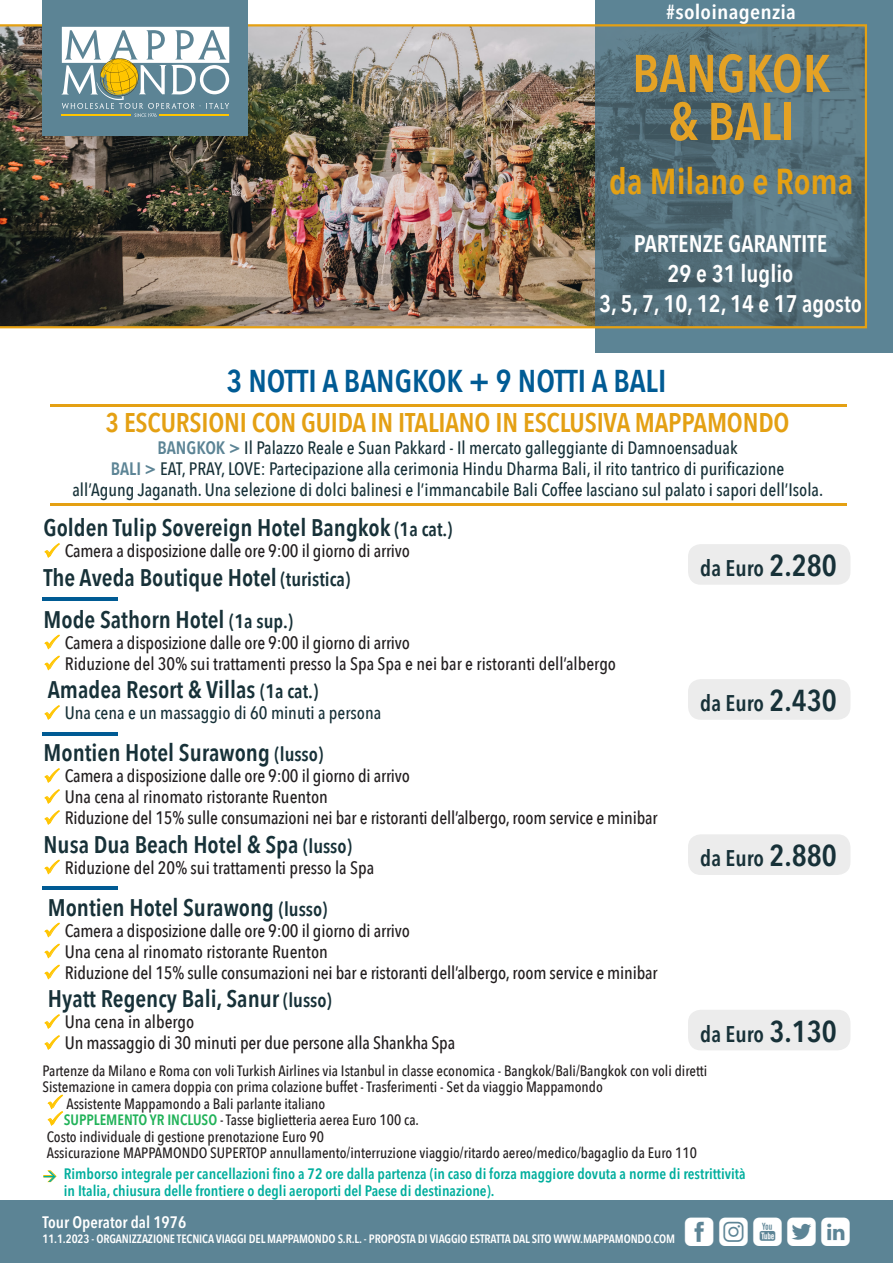
<style>
.page{position:relative;width:893px;height:1263px;background:#fff}
.page>*{position:absolute;margin:0;border:0;box-sizing:border-box;transform-origin:0 0}
.t1{font:600 52.5px "Avenir Next Condensed";color:#e4a225}
.t2{font:600 36px "Avenir Next Condensed";color:#e4a013}
.t3{font:36px "Mappamondoutil";letter-spacing:.125em;color:#fff}
.t4{font:600 31.5px "Avenir Next Condensed";color:#005b94}
.t5{font:600 27px "Avenir Next Condensed";letter-spacing:-.005em;color:#e4a013}
.t6{font:600 24px/42px "Avenir Next Condensed";color:#173138}
.t7{font:600 24px "Avenir Next Condensed";color:#fff}
.t8{font:600 condensed 22.5px "Avenir Next LT Pro";color:#173138}
.t9{font:600 condensed 20.25px "Avenir Next LT Pro";letter-spacing:.01em;color:#fff;scale:1.11 1}
.t10{font:500 18px "Avenir Next Condensed";letter-spacing:-.01em;color:#231f20}
.t11{font:500 18px/21.6px "Avenir Next Condensed";color:#173138;text-align:center}
.t12{font:600 condensed 16.5px "Avenir Next LT Pro";color:#fff}
.t13{font:500 15px/16.5px "Avenir Next Condensed";color:#231f20}
.t14{font:600 condensed 15px/16.5px "Avenir Next LT Pro";color:#00ae9d}
.t15{font:600 condensed 12px "Avenir Next LT Pro";letter-spacing:-.01em;color:#fff}
.s1{font-weight:600;color:#5c8495}
.s2{font-size:19.5px}
.s3{font-size:30px}
.s4{font-weight:600;color:#21b259}
</style>
<div class="page">
<div style="left:595px;top:0;width:298px;height:353px;background:#5c8495"></div>
<img style="left:0;top:24px;width:867px;height:304px">
<div style="left:42px;top:0;width:206px;height:136px;background:#5c8495"></div>
<svg style="left:62px;top:27px;width:167px;height:90px"></svg>
<hr style="left:50px;top:503px;width:796px;height:3px;background:#e4a013">
<hr style="left:50px;top:404px;width:796px;height:3px;background:#e4a013">
<svg style="left:43px;top:597px;width:75px;height:4px"></svg>
<hr style="left:43px;top:732px;width:75px;height:4px;background:#005b94">
<hr style="left:43px;top:887px;width:75px;height:3px;background:#005b94">
<div style="left:688px;top:1010px;width:162px;height:40px;background:#ececec;border-radius:13px"></div>
<div style="left:688px;top:834px;width:162px;height:41px;background:#ececec;border-radius:13px"></div>
<div style="left:688px;top:679px;width:162px;height:41px;background:#ececec;border-radius:13px"></div>
<div style="left:688px;top:544px;width:162px;height:41px;background:#ececec;border-radius:13px"></div>
<div style="left:0;top:1200px;width:893px;height:63px;background:#5c8495"></div>
<svg style="left:47px;top:1094px;width:16px;height:32px"></svg>
<svg style="left:43px;top:1170px;width:14px;height:13px"></svg>
<svg style="left:44px;top:543px;width:16px;height:15px"></svg>
<svg style="left:44px;top:634px;width:16px;height:37px"></svg>
<svg style="left:44px;top:705px;width:16px;height:15px"></svg>
<svg style="left:44px;top:768px;width:16px;height:15px"></svg>
<svg style="left:44px;top:789px;width:16px;height:15px"></svg>
<svg style="left:44px;top:810px;width:16px;height:15px"></svg>
<svg style="left:44px;top:859px;width:16px;height:16px"></svg>
<svg style="left:44px;top:922px;width:16px;height:58px"></svg>
<svg style="left:44px;top:1014px;width:16px;height:15px"></svg>
<svg style="left:44px;top:1035px;width:16px;height:15px"></svg>
<p class="t9" style="left:666px;top:0;width:118px">#soloinagenzia</p>
<p class="t1" style="left:632px;top:28px;width:200px">BANGKOK</p>
<p class="t1" style="left:668px;top:76px;width:127px">&amp; BALI</p>
<p class="t2" style="left:609px;top:150px;width:246px">da Milano e Roma</p>
<p class="t7" style="left:634px;top:222px;width:195px">PARTENZE GARANTITE</p>
<p class="t7" style="left:668px;top:252px;width:127px">29 e 31 luglio</p>
<p class="t7" style="left:599px;top:282px;width:264px">3, 5, 7, 10, 12, 14 e 17 agosto</p>
<p class="t4" style="left:227px;top:354px;width:441px">3 NOTTI A BANGKOK + 9 NOTTI A BALI</p>
<p class="t5" style="left:106px;top:399px;width:685px">3 ESCURSIONI CON GUIDA IN ITALIANO IN ESCLUSIVA MAPPAMONDO</p>
<p class="t11" style="left:111px;top:436px;width:675px"><span class="s1">BANGKOK &gt;</span> Il Palazzo Reale e Suan Pakkard - Il mercato galleggiante di Damnoensaduak<br><span class="s1">BALI &gt;</span> EAT, PRAY, LOVE: Partecipazione alla cerimonia Hindu Dharma Bali, il rito tantrico di purificazione</p>
<p class="t11" style="left:73px;top:479px;width:752px">all’Agung Jaganath. Una selezione di dolci balinesi e l’immancabile Bali Coffee lasciano sul palato i sapori dell’Isola.</p>
<p class="t6" style="left:44px;top:506px;width:410px">Golden Tulip Sovereign Hotel Bangkok <span class="s2">(1a cat.)</span></p>
<p class="t10" style="left:65px;top:540px;width:347px">Camera a disposizione dalle ore 9:00 il giorno di arrivo</p>
<p class="t6" style="left:44px;top:556px;width:308px">The Aveda Boutique Hotel <span class="s2">(turistica)<br></span>Mode Sathorn Hotel <span class="s2">(1a sup.)</span></p>
<p class="t10" style="left:65px;top:632px;width:347px">Camera a disposizione dalle ore 9:00 il giorno di arrivo</p>
<p class="t10" style="left:65px;top:653px;width:553px">Riduzione del 30% sui trattamenti presso la Spa Spa e nei bar e ristoranti dell’albergo</p>
<p class="t6" style="left:48px;top:668px;width:272px">Amadea Resort &amp; Villas <span class="s2">(1a cat.)</span></p>
<p class="t11" style="left:65px;top:702px;width:318px">Una cena e un massaggio di 60 minuti a persona</p>
<p class="t6" style="left:44px;top:731px;width:281px">Montien Hotel Surawong <span class="s2">(lusso)</span></p>
<p class="t10" style="left:65px;top:765px;width:347px">Camera a disposizione dalle ore 9:00 il giorno di arrivo</p>
<p class="t10" style="left:65px;top:786px;width:265px">Una cena al rinomato ristorante Ruenton</p>
<p class="t10" style="left:65px;top:807px;width:594px">Riduzione del 15% sulle consumazioni nei bar e ristoranti dell’albergo, room service e minibar</p>
<p class="t6" style="left:44px;top:823px;width:310px">Nusa Dua Beach Hotel &amp; Spa <span class="s2">(lusso)</span></p>
<p class="t10" style="left:65px;top:857px;width:311px">Riduzione del 20% sui trattamenti presso la Spa</p>
<p class="t6" style="left:48px;top:886px;width:281px">Montien Hotel Surawong <span class="s2">(lusso)</span></p>
<p class="t10" style="left:65px;top:920px;width:347px">Camera a disposizione dalle ore 9:00 il giorno di arrivo</p>
<p class="t10" style="left:65px;top:941px;width:265px">Una cena al rinomato ristorante Ruenton</p>
<p class="t10" style="left:65px;top:962px;width:594px">Riduzione del 15% sulle consumazioni nei bar e ristoranti dell’albergo, room service e minibar</p>
<p class="t6" style="left:48px;top:977px;width:285px">Hyatt Regency Bali, Sanur <span class="s2">(lusso)</span></p>
<p class="t10" style="left:65px;top:1011px;width:131px">Una cena in albergo</p>
<p class="t10" style="left:65px;top:1032px;width:392px">Un massaggio di 30 minuti per due persone alla Shankha Spa</p>
<p class="t8" style="left:700px;top:555px;width:138px">da Euro <span class="s3">2.280</span></p>
<p class="t8" style="left:700px;top:690px;width:138px">da Euro <span class="s3">2.430</span></p>
<p class="t8" style="left:700px;top:845px;width:138px">da Euro <span class="s3">2.880</span></p>
<p class="t8" style="left:700px;top:1020px;width:138px">da Euro <span class="s3">3.130</span></p>
<p class="t13" style="left:43px;top:1062px;width:666px">Partenze da Milano e Roma con voli Turkish Airlines via Istanbul in classe economica - Bangkok/Bali/Bangkok con voli diretti</p>
<p class="t13" style="left:43px;top:1079px;width:562px">Sistemazione in camera doppia con prima colazione buffet - Trasferimenti - Set da viaggio Mappamondo</p>
<p class="t13" style="left:66px;top:1095px;width:261px">Assistente Mappamondo a Bali parlante italiano</p>
<p class="t13" style="left:64px;top:1112px;width:357px"><span class="s4">SUPPLEMENTO YR INCLUSO</span> - Tasse biglietteria aerea Euro 100 ca.</p>
<p class="t13" style="left:47px;top:1128px;width:652px">Costo individuale di gestione prenotazione Euro 90<br>Assicurazione MAPPAMONDO SUPERTOP annullamento/interruzione viaggio/ritardo aereo/medico/bagaglio da Euro 110</p>
<p class="t14" style="left:64px;top:1166px;width:683px">Rimborso integrale per cancellazioni fino a 72 ore dalla partenza (in caso di forza maggiore dovuta a norme di restrittività in Italia, chiusura delle frontiere o degli aeroporti del Paese di destinazione).</p>
<p class="t12" style="left:43px;top:1212px;width:145px">Tour Operator dal 1976</p>
<p class="t15" style="left:43px;top:1231px;width:634px">11.1.2023 - ORGANIZZAZIONE TECNICA VIAGGI DEL MAPPAMONDO S.R.L. - PROPOSTA DI VIAGGIO ESTRATTA DAL SITO WWW.MAPPAMONDO.COM</p>
<p class="t3" style="left:685px;top:1212px;width:167px">fiytl</p>
</div>
